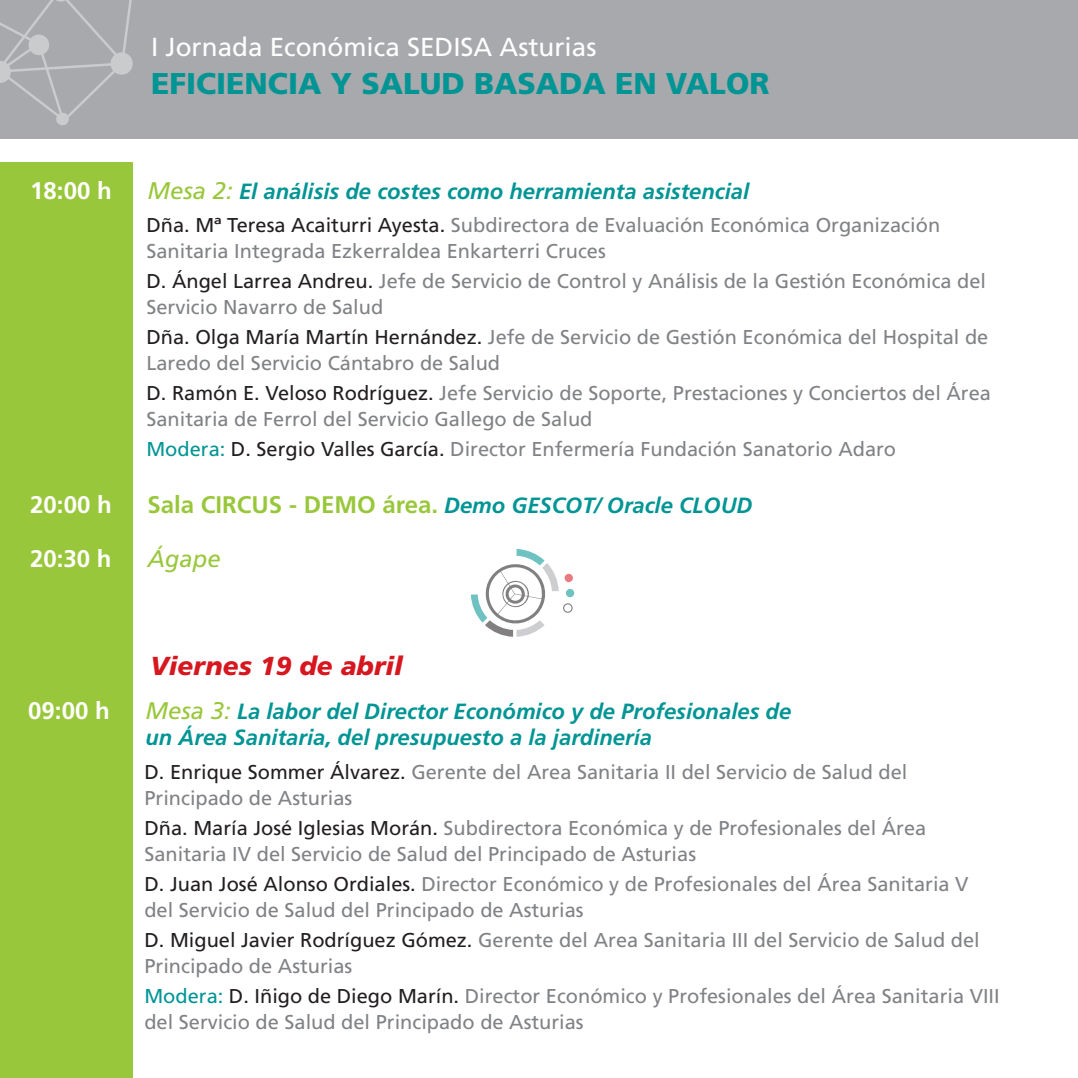
<style>
.page{position:relative;width:1078px;height:1078px;background:#fff}
.page>*{position:absolute;margin:0;border:0;box-sizing:border-box;transform-origin:0 0}
.t1{font:900 30px "Frutiger";color:#009594}
.t2{font:26px "Frutiger";color:#fff}
.t3{font:italic 900 26px "Frutiger";color:#d7171f}
.t4{font:700 24px "Frutiger";color:#fff}
.t5{font:italic 24px "Frutiger";color:#99c73b}
.t6{font:italic 700 22px/26px "Frutiger";color:#009594}
.t7{font:20px/26px "Frutiger";color:#808285}
.s1{font-weight:400;font-size:24px;color:#99c73b}
.s2{color:#231f20}
.s3{color:#009594}
.s4{font-style:normal;font-size:24px;color:#99c73b}
</style>
<div class="page">
<div style="left:0;top:0;width:1077px;height:139px;background:#a8a9ad"></div>
<div style="left:0;top:162px;width:132px;height:915px;background:#99c73b"></div>
<svg style="left:0;top:0;width:133px;height:125px"></svg>
<svg style="left:471px;top:549px;width:102px;height:87px"></svg>
<svg style="left:564px;top:573px;width:8px;height:9px"></svg>
<h2 class="t2" style="left:151px;top:31px;width:446px">I Jornada Económica SEDISA Asturias</h2>
<h1 class="t1" style="left:151px;top:65px;width:619px">EFICIENCIA Y SALUD BASADA EN VALOR</h1>
<p class="t4" style="left:30px;top:176px;width:83px">18:00 h</p>
<p class="t6" style="left:147px;top:178px;width:603px"><span class="s1">Mesa 2:</span> El análisis de costes como herramienta asistencial</p>
<p class="t7" style="left:146px;top:212px;width:795px"><span class="s2">Dña. Mª Teresa Acaiturri Ayesta.</span> Subdirectora de Evaluación Económica Organización<br>Sanitaria Integrada Ezkerraldea Enkarterri Cruces</p>
<p class="t7" style="left:146px;top:268px;width:841px"><span class="s2">D. Ángel Larrea Andreu.</span> Jefe de Servicio de Control y Análisis de la Gestión Económica del<br>Servicio Navarro de Salud</p>
<p class="t7" style="left:146px;top:324px;width:843px"><span class="s2">Dña. Olga María Martín Hernández.</span> Jefe de Servicio de Gestión Económica del Hospital de<br>Laredo del Servicio Cántabro de Salud</p>
<p class="t7" style="left:146px;top:380px;width:845px"><span class="s2">D. Ramón E. Veloso Rodríguez.</span> Jefe Servicio de Soporte, Prestaciones y Conciertos del Área<br>Sanitaria de Ferrol del Servicio Gallego de Salud</p>
<p class="t7" style="left:146px;top:436px;width:751px"><span class="s3">Modera:</span> <span class="s2">D. Sergio Valles García.</span> Director Enfermería Fundación Sanatorio Adaro</p>
<p class="t4" style="left:30px;top:490px;width:83px">20:00 h</p>
<p class="t6" style="left:147px;top:491px;width:606px"><span class="s4">Sala CIRCUS - DEMO área.</span> Demo GESCOT/ Oracle CLOUD</p>
<p class="t4" style="left:30px;top:544px;width:83px">20:30 h</p>
<p class="t5" style="left:147px;top:544px;width:75px">Ágape</p>
<h2 class="t3" style="left:150px;top:650px;width:254px">Viernes 19 de abril</h2>
<p class="t4" style="left:28px;top:696px;width:83px">09:00 h</p>
<p class="t6" style="left:145px;top:698px;width:647px"><span class="s1">Mesa 3:</span> La labor del Director Económico y de Profesionales de un Área Sanitaria, del presupuesto a la jardinería</p>
<p class="t7" style="left:144px;top:758px;width:764px"><span class="s2">D. Enrique Sommer Álvarez.</span> Gerente del Area Sanitaria II del Servicio de Salud del<br>Principado de Asturias</p>
<p class="t7" style="left:144px;top:814px;width:783px"><span class="s2">Dña. María José Iglesias Morán.</span> Subdirectora Económica y de Profesionales del Área<br>Sanitaria IV del Servicio de Salud del Principado de Asturias</p>
<p class="t7" style="left:144px;top:870px;width:825px"><span class="s2">D. Juan José Alonso Ordiales.</span> Director Económico y de Profesionales del Área Sanitaria V del Servicio de Salud del Principado de Asturias</p>
<p class="t7" style="left:144px;top:926px;width:836px"><span class="s2">D. Miguel Javier Rodríguez Gómez.</span> Gerente del Area Sanitaria III del Servicio de Salud del<br>Principado de Asturias</p>
<p class="t7" style="left:144px;top:982px;width:856px"><span class="s3">Modera:</span> <span class="s2">D. Iñigo de Diego Marín.</span> Director Económico y Profesionales del Área Sanitaria VIII del Servicio de Salud del Principado de Asturias</p>
</div>
